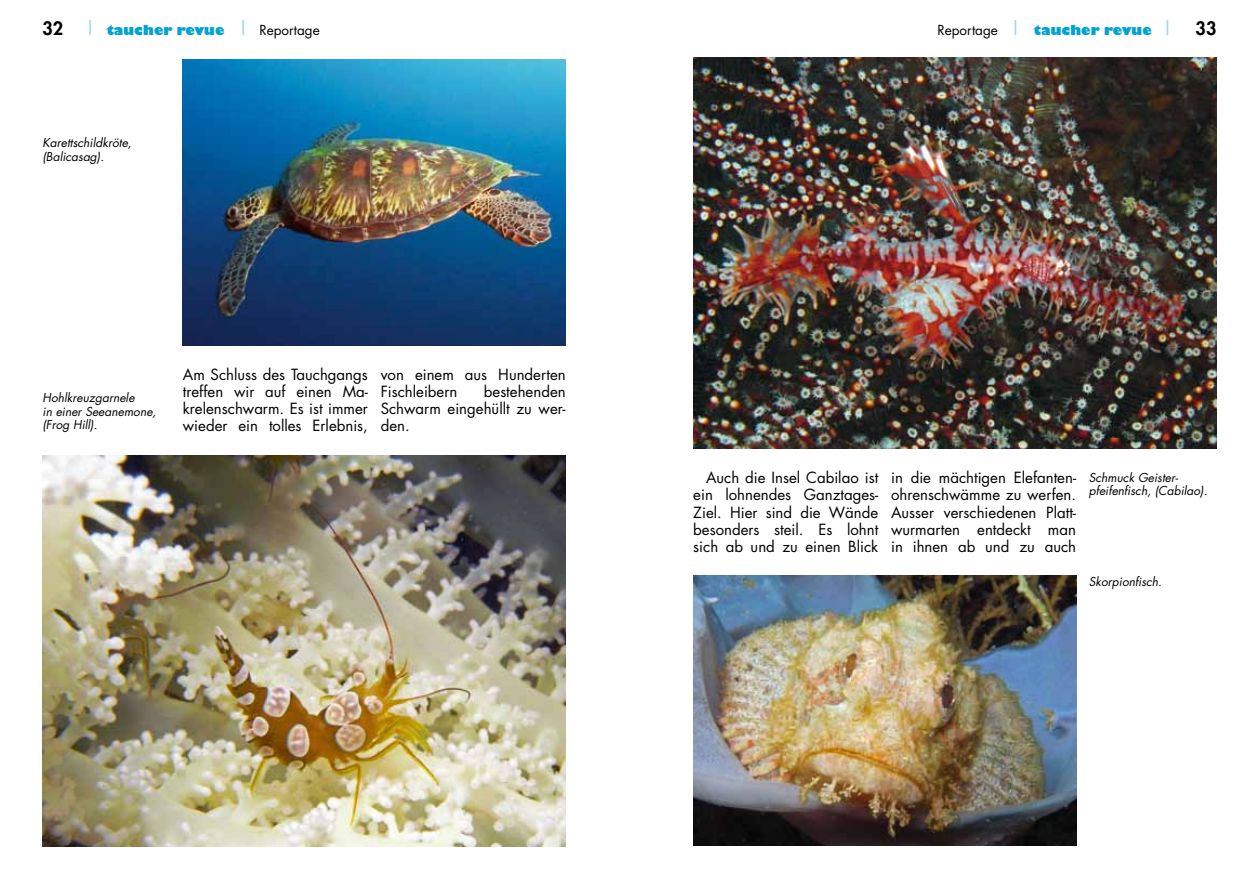
<style>
.page{position:relative;width:1259px;height:893px;background:#fff}
.page>*{position:absolute;margin:0;border:0;box-sizing:border-box;transform-origin:0 0}
.t1{font:800 18px "Futura";color:#000}
.t2{font:15px/17.2px "Futura";color:#000;text-align:justify}
.t3{font:800 13.5px "Gill Sans";color:#00a3d3}
.t4{font:italic 12px/13.5px "Futura";color:#000}
.s1{font-family:"Futura";font-size:18px;color:#000}
.s2{font-family:"Futura";font-weight:400;font-size:18px;color:#96d3ec}
.s3{font-family:"Futura";font-weight:400;color:#000}
</style>
<div class="page">
<img style="left:183px;top:60px;width:383px;height:285px">
<img style="left:693px;top:58px;width:523px;height:391px">
<img style="left:693px;top:575px;width:383px;height:270px">
<img style="left:43px;top:455px;width:523px;height:391px">
<p class="t3" style="left:43px;top:21px;width:279px"><span class="s1">32</span> <span class="s2">|</span> taucher revue <span class="s2">|</span> <span class="s3">Reportage</span></p>
<p class="t3" style="left:937px;top:21px;width:237px"><span class="s3">Reportage</span> <span class="s2">|</span> taucher revue <span class="s2">|</span></p>
<p class="t1" style="left:1195px;top:16px;width:22px">33</p>
<p class="t4" style="left:43px;top:136px;width:91px">Karettschildkröte, (Balicasag).</p>
<p class="t4" style="left:43px;top:391px;width:115px">Hohlkreuzgarnele<br>in einer Seeanemone, (Frog Hill).</p>
<p class="t2" style="left:183px;top:365px;width:186px">Am Schluss des Tauchgangs treffen wir auf einen Ma&shy;krelenschwarm. Es ist immer wieder ein tolles Erlebnis,</p>
<p class="t2" style="left:381px;top:365px;width:186px">von einem aus Hunderten<br>Fischleibern</p>
<p class="t2" style="left:381px;top:382px;width:186px;text-indent:103px">bestehenden Schwarm eingehüllt zu wer&shy;den.</p>
<p class="t2" style="left:693px;top:469px;width:186px;text-indent:13px">Auch die Insel Cabilao ist ein lohnendes Ganztages-Ziel. Hier sind die Wände besonders steil. Es lohnt sich ab und zu einen Blick</p>
<p class="t2" style="left:891px;top:469px;width:186px">in die mächtigen Elefanten&shy;ohrenschwämme zu werfen.<br>Ausser verschiedenen Platt&shy;wurmarten entdeckt man in ihnen ab und zu auch</p>
<p class="t4" style="left:1089px;top:470px;width:120px">Schmuck Geister&shy;pfeifenfisch, (Cabilao).</p>
<p class="t4" style="left:1089px;top:574px;width:75px">Skorpionfisch.</p>
</div>
